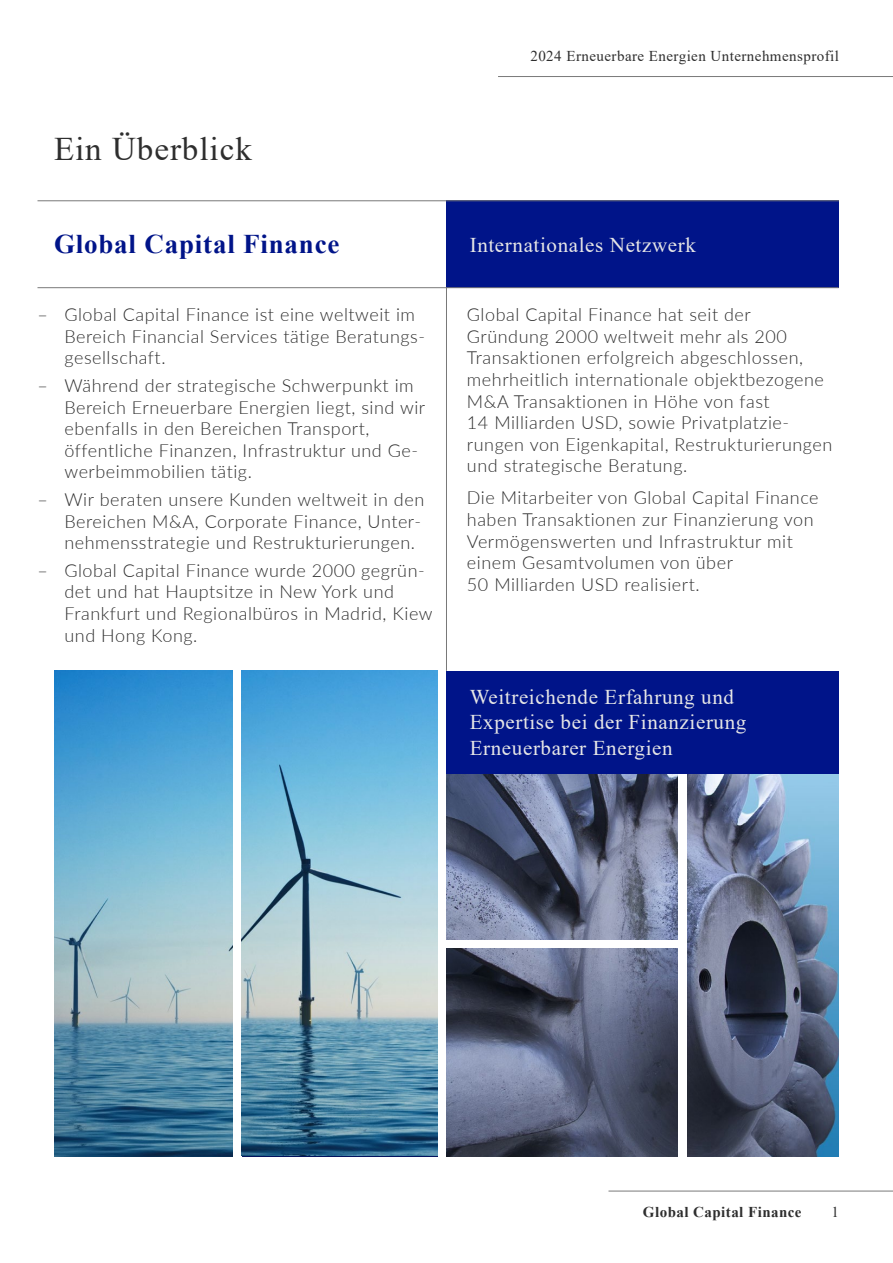
<style>
.page{position:relative;width:893px;height:1263px;background:#fff}
.page>*{position:absolute;margin:0;border:0;box-sizing:border-box;transform-origin:0 0}
.t1{font:33px "Times New Roman";letter-spacing:.03em;color:#2e2e2e}
.t2{font:700 27px "Times New Roman";letter-spacing:.03em;color:#001489}
.t3{font:21px/25.2px "Times New Roman";letter-spacing:.03em;color:#e6e6e6}
.t4{font:300 18px/21.6px "Lato";letter-spacing:.03em;color:#2e2e2e}
.t5{font:15px "Times New Roman";letter-spacing:.03em;color:#2e2e2e}
.t6{font:700 15px "Times New Roman";letter-spacing:.03em;color:#2e2e2e}
</style>
<div class="page">
<img style="left:54px;top:671px;width:178px;height:485px">
<img style="left:242px;top:671px;width:195px;height:484px">
<hr style="left:446px;top:201px;width:1px;height:470px;background:#797979">
<div style="left:446px;top:201px;width:393px;height:87px;background:#001489"></div>
<hr style="left:38px;top:287px;width:801px;height:1px;background:#797979">
<hr style="left:37px;top:200px;width:802px;height:1px;background:#797979">
<img style="left:687px;top:773px;width:152px;height:383px">
<img style="left:446px;top:948px;width:232px;height:208px">
<img style="left:446px;top:773px;width:232px;height:166px">
<div style="left:446px;top:671px;width:393px;height:102px;background:#001489"></div>
<hr style="left:608px;top:1191px;width:285px;height:1px;background:#797979">
<hr style="left:498px;top:76px;width:395px;height:1px;background:#797979">
<h1 class="t1" style="left:54px;top:126px;width:199px">Ein Überblick</h1>
<h2 class="t2" style="left:54px;top:225px;width:287px">Global Capital Finance</h2>
<p class="t4" style="left:64px;top:303px;width:362px;text-indent:-27px">– Global Capital Finance ist eine weltweit im<br>Bereich Financial Services tätige Beratungs&shy;gesellschaft.</p>
<p class="t4" style="left:64px;top:374px;width:362px;text-indent:-27px">– Während der strategische Schwerpunkt im Bereich Erneuerbare Energien liegt, sind wir ebenfalls in den Bereichen Transport, öffentliche Finanzen, Infrastruktur und Ge&shy;werbeimmobilien tätig.</p>
<p class="t4" style="left:64px;top:488px;width:361px;text-indent:-27px">– Wir beraten unsere Kunden weltweit in den<br>Bereichen M&amp;A, Corporate Finance, Unter&shy;nehmensstrategie und Restrukturierungen.</p>
<p class="t4" style="left:64px;top:559px;width:370px;text-indent:-27px">– Global Capital Finance wurde 2000 gegrün&shy;det und hat Hauptsitze in New York und Frankfurt und Regionalbüros in Madrid, Kiew und Hong Kong.</p>
<p class="t5" style="left:530px;top:45px;width:310px">2024 Erneuerbare Energien Unternehmensprofil</p>
<p class="t3" style="left:470px;top:231px;width:228px">Internationales Netzwerk</p>
<p class="t4" style="left:467px;top:303px;width:367px">Global Capital Finance hat seit der Gründung 2000 weltweit mehr als 200<br>Transaktionen erfolgreich abgeschlossen, mehrheitlich internationale objektbezogene M&amp;A Transaktionen in Höhe von fast<br>14 Milliarden USD, sowie Privatplatzie&shy;rungen von Eigenkapital, Restrukturierungen und strategische Beratung.</p>
<p class="t4" style="left:467px;top:486px;width:353px">Die Mitarbeiter von Global Capital Finance haben Transaktionen zur Finanzierung von Vermögenswerten und Infrastruktur mit einem Gesamtvolumen von über<br>50 Milliarden USD realisiert.</p>
<p class="t3" style="left:470px;top:684px;width:278px">Weitreichende Erfahrung und<br>Expertise bei der Finanzierung<br>Erneuerbarer Energien</p>
<p class="t6" style="left:643px;top:1201px;width:160px">Global Capital Finance</p>
<p class="t5" style="left:831px;top:1201px;width:9px">1</p>
</div>
